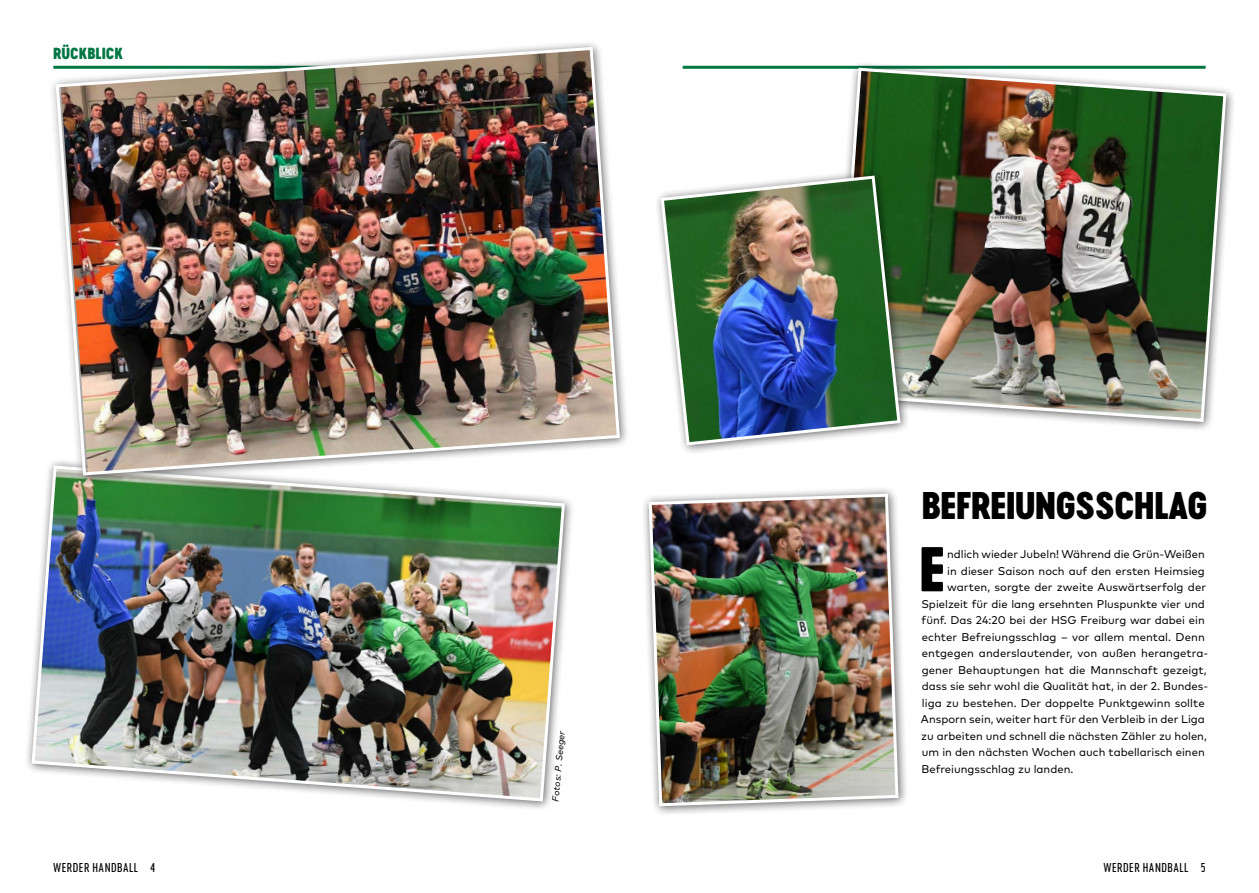
<style>
.page{position:relative;width:1259px;height:893px;background:#fff}
.page>*{position:absolute;margin:0;border:0;box-sizing:border-box;transform-origin:0 0}
.t1{font:58.95px "Cervo Neue Black Neue";color:#000}
.t2{font:36px "Cervo Neue Black Neue";letter-spacing:-.025em;color:#000}
.t3{font:15px "Cervo Neue Black Neue";color:#007643}
.t4{font:12px "Cervo Neue Regular Neue";letter-spacing:.045em;color:#000}
.t5{font:11.25px "Mark Pro";color:#000}
.t6{font:italic 9px "Mark Pro";color:#000}
</style>
<div class="page">
<hr style="left:682px;top:66px;width:523px;height:3px;background:#007643">
<div style="left:25px;top:459px;width:550px;height:353px;background:#000;opacity:.6"></div>
<img style="left:30px;top:464px;width:536px;height:339px">
<div style="left:49px;top:40px;width:581px;height:445px;background:#000;opacity:.6"></div>
<img style="left:54px;top:45px;width:567px;height:432px">
<div style="left:828px;top:61px;width:408px;height:371px;background:#000;opacity:.6"></div>
<img style="left:834px;top:66px;width:394px;height:358px">
<div style="left:641px;top:486px;width:268px;height:331px;background:#000;opacity:.6"></div>
<img style="left:647px;top:492px;width:253px;height:316px">
<div style="left:654px;top:169px;width:256px;height:286px;background:#000;opacity:.6"></div>
<img style="left:659px;top:174px;width:243px;height:273px">
<h3 class="t3" style="left:53px;top:43px;width:71px">RÜCKBLICK</h3>
<p class="t6" style="left:549px;top:801px;width:73px;rotate:-85deg">Fotos: P. Seeger</p>
<h2 class="t2" style="left:921px;top:480px;width:288px">BEFREIUNGSSCHLAG</h2>
<h1 class="t1" style="left:918px;top:527px;width:28px">E</h1>
<p class="t5" style="left:947px;top:546px;width:259px">ndlich wieder Jubeln! Während die Grün-Weißen</p>
<p class="t5" style="left:947px;top:562px;width:259px">in dieser Saison noch auf den ersten Heimsieg</p>
<p class="t5" style="left:947px;top:579px;width:260px">warten, sorgte der zweite Auswärtserfolg der</p>
<p class="t5" style="left:921px;top:595px;width:285px">Spielzeit für die lang ersehnten Pluspunkte vier und</p>
<p class="t5" style="left:921px;top:612px;width:285px">fünf. Das 24:20 bei der HSG Freiburg war dabei ein</p>
<p class="t5" style="left:921px;top:628px;width:284px">echter Befreiungsschlag – vor allem mental. Denn</p>
<p class="t5" style="left:921px;top:645px;width:288px">entgegen anderslautender, von außen herangetra-</p>
<p class="t5" style="left:921px;top:661px;width:286px">gener Behauptungen hat die Mannschaft gezeigt,</p>
<p class="t5" style="left:921px;top:678px;width:288px">dass sie sehr wohl die Qualität hat, in der 2. Bundes-</p>
<p class="t5" style="left:922px;top:694px;width:284px">liga zu bestehen. Der doppelte Punktgewinn sollte</p>
<p class="t5" style="left:921px;top:711px;width:285px">Ansporn sein, weiter hart für den Verbleib in der Liga</p>
<p class="t5" style="left:921px;top:727px;width:287px">zu arbeiten und schnell die nächsten Zähler zu holen,</p>
<p class="t5" style="left:921px;top:744px;width:285px">um in den nächsten Wochen auch tabellarisch einen</p>
<p class="t5" style="left:921px;top:760px;width:153px">Befreiungsschlag zu landen.</p>
<p class="t4" style="left:53px;top:860px;width:104px">WERDER HANDBALL 4</p>
<p class="t4" style="left:1103px;top:860px;width:104px">WERDER HANDBALL 5</p>
</div>
